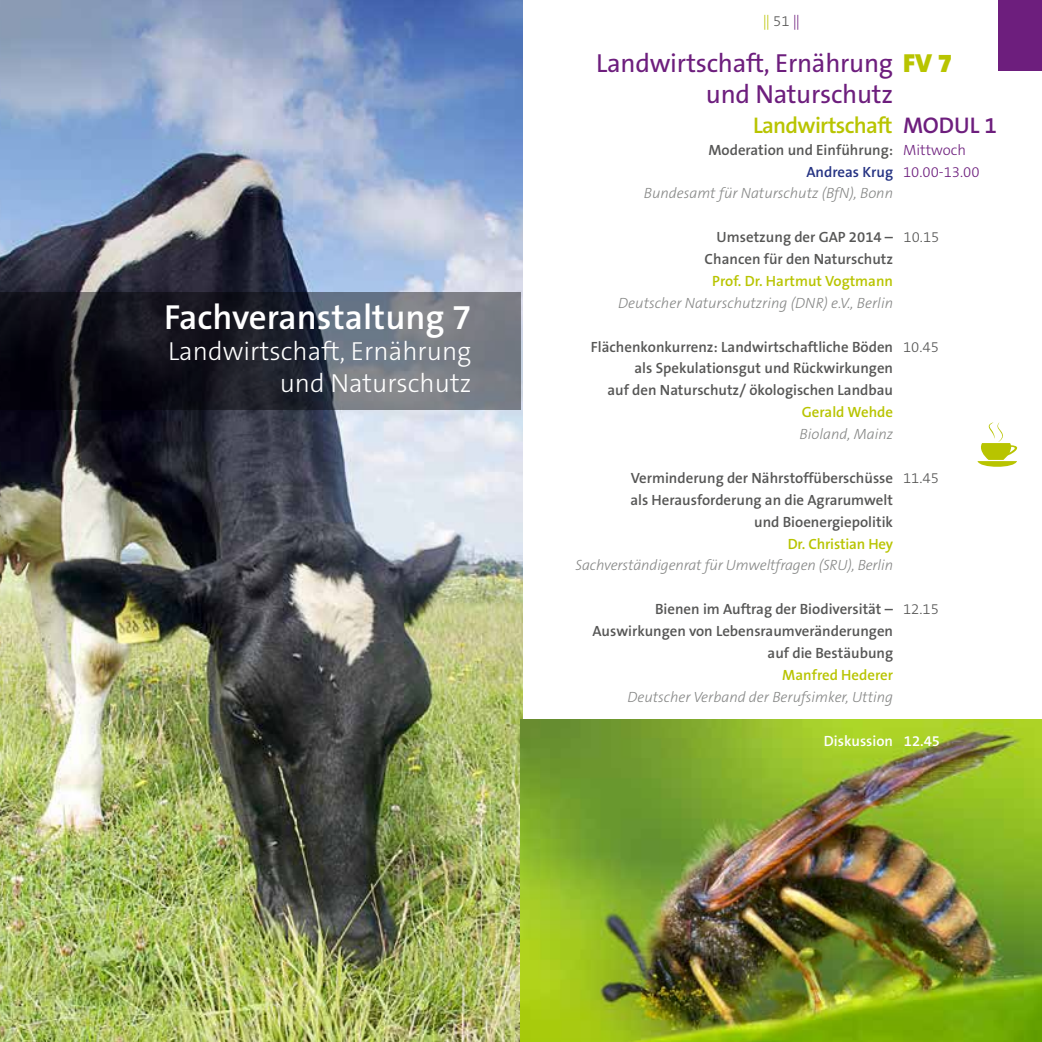
<style>
.page{position:relative;width:1042px;height:1042px;background:#fff}
.page>*{position:absolute;margin:0;border:0;box-sizing:border-box;transform-origin:0 0}
.t1{font:600 35px "The Sans B6";color:#fff}
.t2{font:26.25px "The Sans B5 Plain";letter-spacing:-.01em;color:#6d1e7d}
.t3{font:300 26.25px/31.5px "The Sans B3";color:#fff;text-align:right}
.t4{font:600 22.75px "The Sans B6";letter-spacing:-.03em;color:#b8c400}
.t5{font:600 22.75px "The Sans B6";letter-spacing:-.005em;color:#6d1e7d}
.t6{font:600 14.88px/21.9px "The Sans B6";color:#565655;text-align:right}
.t7{font:italic 300 14.88px "The Sans B3";color:#868786}
.t8{font:600 14.88px "The Sans B6";color:#b8c400}
.t9{font:300 14.88px "The Sans B3";color:#565655}
.t10{font:300 14.88px/21.9px "The Sans B3";color:#6d1e7d}
.t11{font:600 14.88px "The Sans B6";color:#fff}
.t12{font:600 14.88px "The Sans B6";color:#243282}
.t13{font:300 14.88px "The Sans B3";color:#b8c400}
.s1{color:#565655}
.s2{color:#6d1e7d}
.s3{font-family:"The Sans B9";font-weight:900;color:#b8c400}
</style>
<div class="page">
<img style="left:0;top:0;width:522px;height:1042px">
<svg style="left:0;top:292px;width:520px;height:117px;background:#393b45"></svg>
<img style="left:520px;top:720px;width:522px;height:322px">
<div style="left:998px;top:0;width:44px;height:71px;background:#6d1e7d"></div>
<svg style="left:977px;top:422px;width:41px;height:45px"></svg>
<h1 class="t1" style="left:164px;top:299px;width:309px">Fachveranstaltung 7</h1>
<h2 class="t3" style="left:168px;top:337px;width:305px">Landwirtschaft, Ernährung und Naturschutz</h2>
<p class="t13" style="left:763px;top:13px;width:39px">|| <span class="s1">51</span> <span class="s2">||</span></p>
<h2 class="t2" style="left:596px;top:49px;width:357px">Landwirtschaft, Ernährung <span class="s3">FV 7</span></h2>
<h3 class="t5" style="left:903px;top:113px;width:95px">MODUL 1</h3>
<p class="t10" style="left:903px;top:139px;width:78px">Mittwoch<br>10.00-13.00</p>
<h2 class="t2" style="left:706px;top:80px;width:189px">und Naturschutz</h2>
<h3 class="t4" style="left:753px;top:113px;width:141px">Landwirtschaft</h3>
<p class="t6" style="left:708px;top:139px;width:186px">Moderation und Einführung:</p>
<p class="t12" style="left:806px;top:164px;width:88px">Andreas Krug</p>
<p class="t7" style="left:644px;top:186px;width:251px">Bundesamt für Naturschutz (BfN), Bonn</p>
<p class="t6" style="left:704px;top:227px;width:190px">Umsetzung der GAP 2014 –<br>Chancen für den Naturschutz</p>
<p class="t8" style="left:712px;top:273px;width:182px">Prof. Dr. Hartmut Vogtmann</p>
<p class="t7" style="left:618px;top:295px;width:276px">Deutscher Naturschutzring (DNR) e.V., Berlin</p>
<p class="t6" style="left:591px;top:336px;width:304px">Flächenkonkurrenz: Landwirtschaftliche Böden als Spekulationsgut und Rückwirkungen<br>auf den Naturschutz/ ökologischen Landbau</p>
<p class="t8" style="left:802px;top:404px;width:93px">Gerald Wehde</p>
<p class="t7" style="left:799px;top:426px;width:95px">Bioland, Mainz</p>
<p class="t6" style="left:630px;top:467px;width:264px">Verminderung der Nährstoffüberschüsse als Herausforderung an die Agrarumwelt und Bioenergiepolitik</p>
<p class="t8" style="left:788px;top:536px;width:107px">Dr. Christian Hey</p>
<p class="t7" style="left:575px;top:558px;width:319px">Sachverständigenrat für Umweltfragen (SRU), Berlin</p>
<p class="t6" style="left:592px;top:599px;width:302px">Bienen im Auftrag der Biodiversität –<br>Auswirkungen von Lebensraumveränderungen auf die Bestäubung</p>
<p class="t8" style="left:782px;top:667px;width:112px">Manfred Hederer</p>
<p class="t7" style="left:627px;top:689px;width:267px">Deutscher Verband der Berufsimker, Utting</p>
<p class="t11" style="left:824px;top:733px;width:118px">Diskussion 12.45</p>
<p class="t9" style="left:903px;top:229px;width:37px">10.15</p>
<p class="t9" style="left:903px;top:339px;width:37px">10.45</p>
<p class="t9" style="left:903px;top:470px;width:37px">11.45</p>
<p class="t9" style="left:903px;top:601px;width:37px">12.15</p>
</div>
